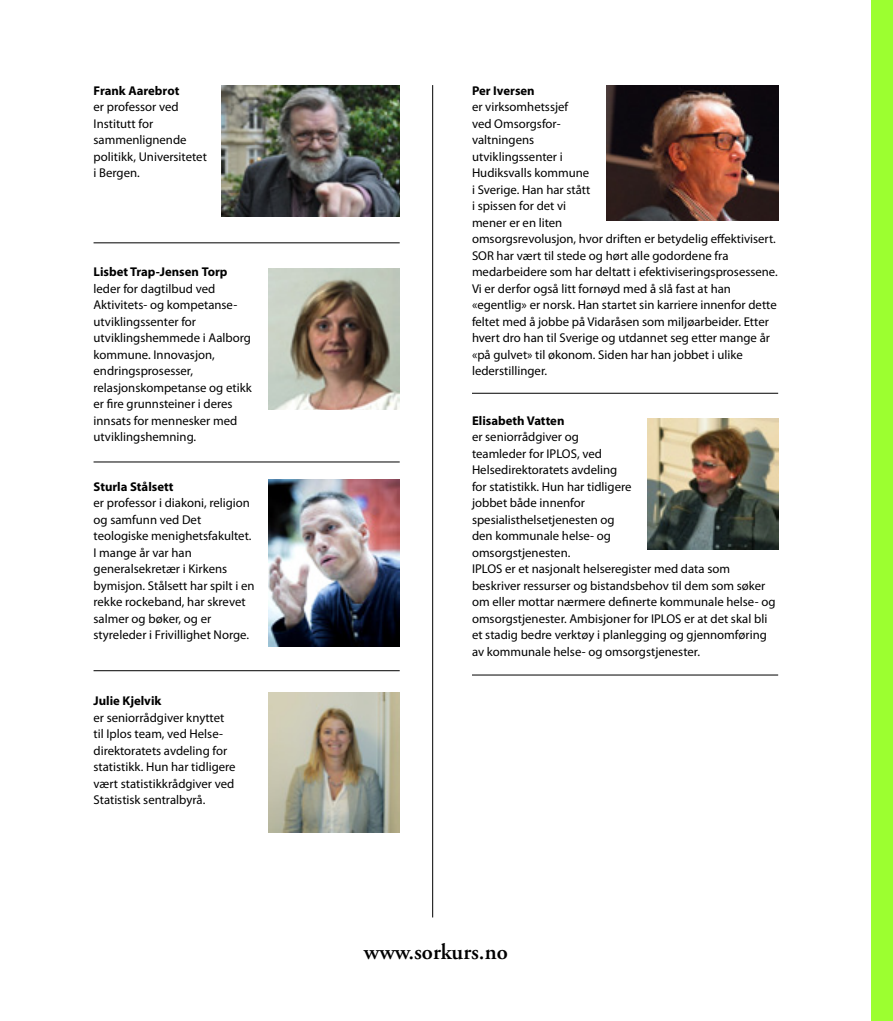
<style>
.page{position:relative;width:893px;height:1021px;background:#fff}
.page>*{position:absolute;margin:0;border:0;box-sizing:border-box;transform-origin:0 0}
.t1{font:600 22.5px "Adobe Garamond Pro";color:#000}
.t2{font:12.75px/16.5px "Myriad Pro";color:#000}
.t3{font:700 12.75px "Myriad Pro";color:#000}
</style>
<div class="page">
<div style="left:872px;top:0;width:21px;height:1020px;background:#9cff30"></div>
<hr style="left:432px;top:85px;width:1px;height:832px;background:#000">
<hr style="left:94px;top:242px;width:306px;height:1px;background:#000">
<hr style="left:94px;top:461px;width:306px;height:1px;background:#000">
<hr style="left:94px;top:670px;width:306px;height:1px;background:#000">
<hr style="left:472px;top:393px;width:306px;height:1px;background:#000">
<hr style="left:472px;top:674px;width:306px;height:1px;background:#000">
<img style="left:221px;top:85px;width:179px;height:132px">
<img style="left:269px;top:268px;width:131px;height:142px">
<img style="left:606px;top:85px;width:172px;height:135px">
<img style="left:269px;top:479px;width:131px;height:167px">
<img style="left:647px;top:418px;width:131px;height:131px">
<img style="left:269px;top:693px;width:131px;height:139px">
<p class="t3" style="left:94px;top:82px;width:87px">Frank Aarebrot</p>
<p class="t2" style="left:94px;top:98px;width:115px">er professor ved<br>Institutt for sammenlignende politikk, Universitetet i Bergen.</p>
<p class="t3" style="left:94px;top:263px;width:135px">Lisbet Trap-Jensen Torp</p>
<p class="t2" style="left:94px;top:280px;width:160px">leder for dagtilbud ved<br>Aktivitets- og kompetanse&shy;utviklingssenter for utviklingshemmede i Aalborg kommune. Innovasjon, endringsprosesser, relasjonskompetanse og etikk er fire grunnsteiner i deres innsats for mennesker med utviklingshemning.</p>
<p class="t3" style="left:94px;top:478px;width:81px">Sturla Stålsett</p>
<p class="t2" style="left:94px;top:494px;width:163px">er professor i diakoni, religion og samfunn ved Det teologiske menighetsfakultet.<br>I mange år var han generalsekretær i Kirkens bymisjon. Stålsett har spilt i en rekke rockeband, har skrevet salmer og bøker, og er styreleder i Frivillighet Norge.</p>
<p class="t3" style="left:94px;top:692px;width:69px">Julie Kjelvik</p>
<p class="t2" style="left:94px;top:709px;width:144px">er seniorrådgiver knyttet til Iplos team, ved Helse&shy;direktoratets avdeling for statistikk. Hun har tidligere vært statistikkrådgiver ved<br>Statistisk sentralbyrå.</p>
<p class="t3" style="left:472px;top:82px;width:64px">Per Iversen</p>
<p class="t2" style="left:472px;top:98px;width:307px">er virksomhetssjef<br>ved Omsorgsfor-<br>valtningens<br>utviklingssenter i<br>Hudiksvalls kommune<br>i Sverige. Han har stått<br>i spissen for det vi<br>mener er en liten<br>omsorgsrevolusjon, hvor driften er betydelig effektivisert.<br>SOR har vært til stede og hørt alle godordene fra medarbeidere som har deltatt i efektiviseringsprosessene.<br>Vi er derfor også litt fornøyd med å slå fast at han «egentlig» er norsk. Han startet sin karriere innenfor dette feltet med å jobbe på Vidaråsen som miljøarbeider. Etter hvert dro han til Sverige og utdannet seg etter mange år «på gulvet» til økonom. Siden har han jobbet i ulike lederstillinger.</p>
<p class="t3" style="left:472px;top:412px;width:94px">Elisabeth Vatten</p>
<p class="t2" style="left:472px;top:428px;width:305px">er seniorrådgiver og<br>teamleder for IPLOS, ved<br>Helsedirektoratets avdeling<br>for statistikk. Hun har tidligere<br>jobbet både innenfor<br>spesialisthelsetjenesten og<br>den kommunale helse- og<br>omsorgstjenesten.<br>IPLOS er et nasjonalt helseregister med data som beskriver ressurser og bistandsbehov til dem som søker om eller mottar nærmere definerte kommunale helse- og omsorgstjenester. Ambisjoner for IPLOS er at det skal bli et stadig bedre verktøy i planlegging og gjennomføring av kommunale helse- og omsorgstjenester.</p>
<h1 class="t1" style="left:364px;top:938px;width:145px">www.sorkurs.no</h1>
</div>
